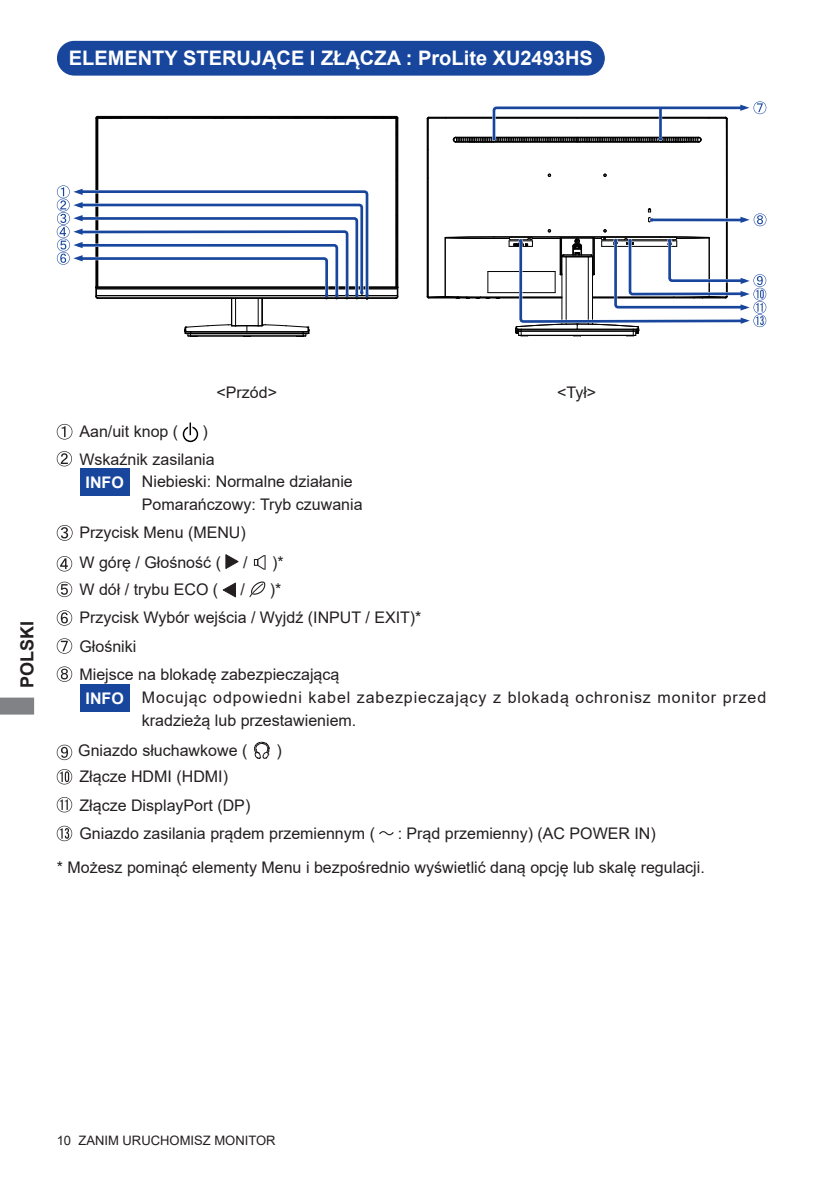
<style>
.page{position:relative;width:840px;height:1191px;background:#fff}
.page>*{position:absolute;margin:0;border:0;box-sizing:border-box;transform-origin:0 0}
.t1{font:700 20px "Arial";color:#fff}
.t2{font:700 18px "Arial";color:#231f20}
.t3{font:16px/28.4px "Arial";color:#231f20}
.t4{font:16px/22.6px "Arial";letter-spacing:.055em;color:#231f20}
.t5{font:700 16px "Arial";color:#fff}
.t6{font:13px "Arial";color:#231f20}
</style>
<div class="page">
<svg style="left:0;top:697px;width:34px;height:17px"></svg>
<div style="left:57px;top:41px;width:547px;height:34px;background:#18469d;border-radius:17px"></div>
<div style="left:57px;top:41px;width:547px;height:35px;border:1px solid #18469d;border-radius:17px"></div>
<div style="left:80px;top:684px;width:49px;height:28px;background:#18469d"></div>
<div style="left:80px;top:468px;width:49px;height:28px;background:#18469d"></div>
<svg style="left:57px;top:424px;width:15px;height:15px"></svg>
<div style="left:183px;top:426px;width:15px;height:16px;border:1px solid #000;border-radius:50%"></div>
<hr style="left:188px;top:422px;width:4px;height:13px;background:#f7f7f7">
<svg style="left:189px;top:422px;width:2px;height:13px"></svg>
<svg style="left:57px;top:451px;width:15px;height:15px"></svg>
<svg style="left:57px;top:525px;width:15px;height:15px"></svg>
<svg style="left:57px;top:556px;width:15px;height:15px"></svg>
<svg style="left:225px;top:554px;width:13px;height:15px"></svg>
<svg style="left:253px;top:555px;width:13px;height:15px"></svg>
<svg style="left:254px;top:555px;width:11px;height:14px"></svg>
<svg style="left:57px;top:581px;width:15px;height:16px"></svg>
<svg style="left:223px;top:582px;width:13px;height:15px"></svg>
<svg style="left:249px;top:581px;width:16px;height:16px"></svg>
<svg style="left:57px;top:610px;width:15px;height:15px"></svg>
<svg style="left:57px;top:638px;width:15px;height:15px"></svg>
<svg style="left:57px;top:666px;width:15px;height:16px"></svg>
<svg style="left:57px;top:744px;width:15px;height:16px"></svg>
<svg style="left:254px;top:741px;width:16px;height:18px"></svg>
<svg style="left:57px;top:769px;width:15px;height:15px"></svg>
<svg style="left:57px;top:797px;width:15px;height:15px"></svg>
<svg style="left:57px;top:825px;width:15px;height:16px"></svg>
<svg style="left:379px;top:831px;width:14px;height:4px"></svg>
<hr style="left:95px;top:118px;width:1px;height:169px;background:#000">
<hr style="left:96px;top:118px;width:1px;height:169px;background:#000">
<hr style="left:97px;top:118px;width:1px;height:169px;background:#000">
<hr style="left:98px;top:298px;width:298px;height:1px;background:#000">
<hr style="left:98px;top:297px;width:298px;height:1px;background:#000">
<hr style="left:96px;top:295px;width:301px;height:1px;background:#000">
<hr style="left:96px;top:288px;width:301px;height:1px;background:#000">
<hr style="left:97px;top:287px;width:299px;height:1px;background:#000">
<hr style="left:395px;top:118px;width:1px;height:169px;background:#000">
<hr style="left:396px;top:118px;width:1px;height:169px;background:#000">
<hr style="left:397px;top:118px;width:1px;height:169px;background:#000">
<hr style="left:97px;top:118px;width:299px;height:1px;background:#000">
<hr style="left:97px;top:117px;width:299px;height:1px;background:#000">
<hr style="left:97px;top:116px;width:299px;height:1px;background:#000">
<svg style="left:395px;top:214px;width:1px;height:20px"></svg>
<svg style="left:372px;top:116px;width:26px;height:20px"></svg>
<svg style="left:95px;top:116px;width:27px;height:20px"></svg>
<svg style="left:325px;top:118px;width:18px;height:1px"></svg>
<svg style="left:395px;top:259px;width:3px;height:40px"></svg>
<svg style="left:151px;top:118px;width:15px;height:1px"></svg>
<svg style="left:57px;top:169px;width:313px;height:168px"></svg>
<hr style="left:426px;top:119px;width:1px;height:177px;background:#000">
<hr style="left:427px;top:178px;width:1px;height:118px;background:#000">
<hr style="left:725px;top:178px;width:1px;height:118px;background:#000">
<hr style="left:726px;top:119px;width:1px;height:177px;background:#000">
<svg style="left:426px;top:101px;width:339px;height:78px"></svg>
<svg style="left:426px;top:208px;width:339px;height:128px"></svg>
<p class="t1" style="left:69px;top:44px;width:525px">ELEMENTY STERUJĄCE I ZŁĄCZA : ProLite XU2493HS</p>
<p class="t2" style="left:14px;top:688px;width:69px;rotate:-90deg">POLSKI</p>
<p class="t3" style="left:216px;top:378px;width:62px">&lt;Przód&gt;</p>
<p class="t3" style="left:557px;top:378px;width:41px">&lt;Tył&gt;</p>
<p class="t3" style="left:79px;top:417px;width:100px">Aan/uit knop (</p>
<p class="t3" style="left:79px;top:417px;width:137px;line-height:27.8px;text-indent:123px">)<br>Wskaźnik zasilania</p>
<p class="t3" style="left:142px;top:470px;width:222px;line-height:22.6px">Niebieski: Normalne działanie<br>Pomarańczowy: Tryb czuwania</p>
<p class="t3" style="left:79px;top:518px;width:168px;line-height:29.6px">Przycisk Menu (MENU)<br>W górę / Głośność (</p>
<p class="t5" style="left:86px;top:471px;width:40px">INFO</p>
<p class="t3" style="left:243px;top:548px;width:6px">/</p>
<p class="t3" style="left:272px;top:548px;width:13px">)*</p>
<p class="t3" style="left:79px;top:575px;width:140px">W dół / trybu ECO (</p>
<p class="t3" style="left:240px;top:575px;width:6px">/</p>
<p class="t3" style="left:79px;top:575px;width:343px;text-indent:190px">)*<br>Przycisk Wybór wejścia / Wyjdź (INPUT / EXIT)*<br>Głośniki<br>Miejsce na blokadę zabezpieczającą</p>
<p class="t4" style="left:142px;top:686px;width:625px">Mocując odpowiedni kabel zabezpieczający z blokadą ochronisz monitor przed kradzieżą lub przestawieniem.</p>
<p class="t3" style="left:78px;top:736px;width:170px">Gniazdo słuchawkowe (</p>
<p class="t3" style="left:276px;top:736px;width:7px">)</p>
<p class="t3" style="left:79px;top:762px;width:297px">Złącze HDMI (HDMI)<br>Złącze DisplayPort (DP)<br>Gniazdo zasilania prądem przemiennym (</p>
<p class="t5" style="left:86px;top:687px;width:40px">INFO</p>
<p class="t3" style="left:57px;top:816px;width:649px;line-height:34px;text-indent:341px">: Prąd przemienny) (AC POWER IN)<br>* Możesz pominąć elementy Menu i bezpośrednio wyświetlić daną opcję lub skalę regulacji.</p>
<p class="t6" style="left:57px;top:1131px;width:220px">10 ZANIM URUCHOMISZ MONITOR</p>
</div>
